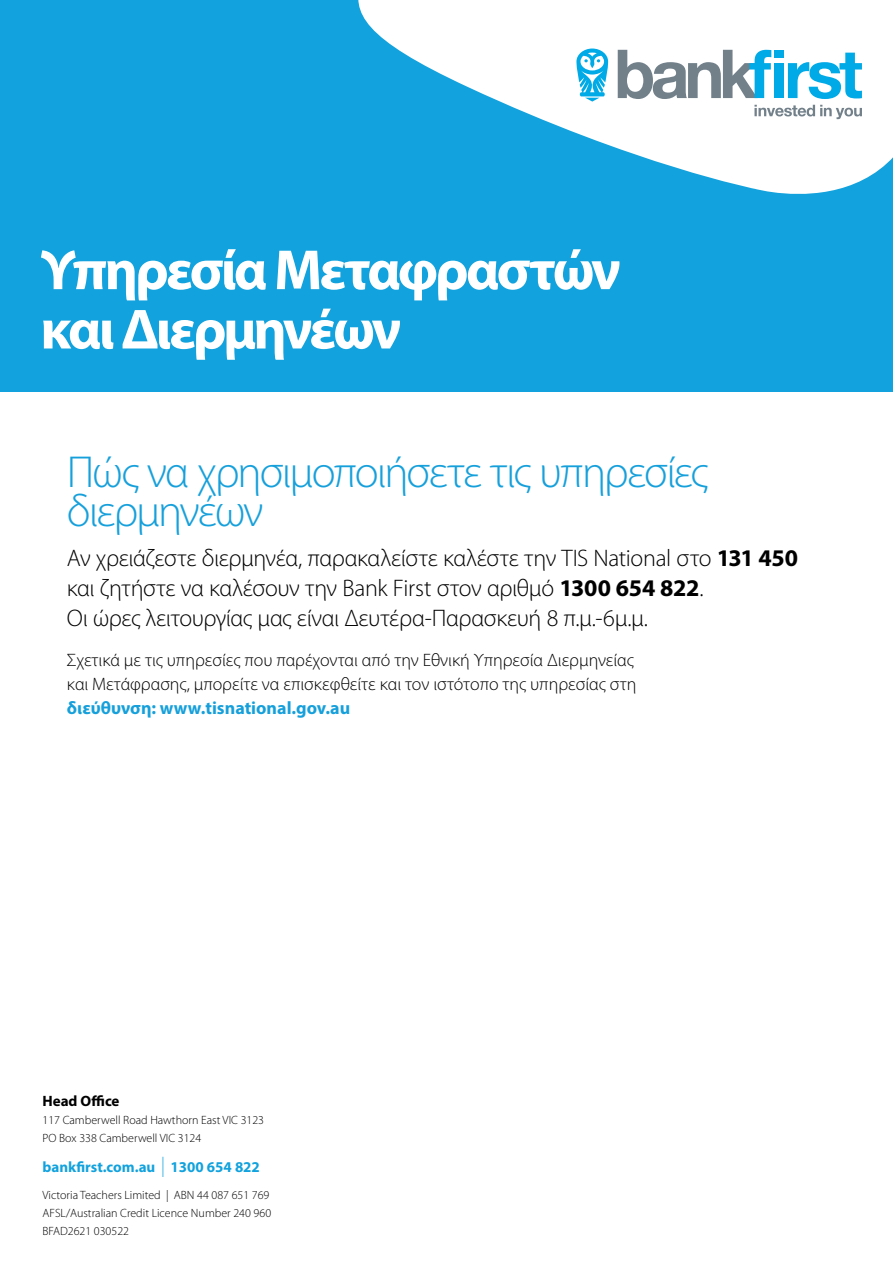
<style>
.page{position:relative;width:893px;height:1263px;background:#fff}
.page>*{position:absolute;margin:0;border:0;box-sizing:border-box;transform-origin:0 0}
.t1{font:700 57px/59.4px "Myriad Pro";letter-spacing:-.05em;color:#fff}
.t2{font:300 45px/39px "Myriad Pro";letter-spacing:-.04em;color:#16a0db}
.t3{font:300 24px/30px "Myriad Pro";letter-spacing:-.015em;color:#000}
.t4{font:300 18px/24px "Myriad Pro";color:#000}
.t5{font:700 18px "Myriad Pro";color:#16a0db}
.t6{font:700 15px "Myriad Pro";color:#12a2dd}
.t7{font:700 15px "Myriad Pro";color:#000}
.t8{font:300 12px/18px "Myriad Pro";color:#000}
.s1{font-weight:700}
.s2{font-weight:300;font-size:30px}
</style>
<div class="page">
<div style="left:0;top:0;width:893px;height:391px;background:#12a2dd"></div>
<svg style="left:358px;top:0;width:535px;height:194px;fill:#fff"></svg>
<svg style="left:618px;top:50px;width:153px;height:49px;background:#acbfc8"></svg>
<div style="left:774px;top:50px;width:10px;height:8px;background:#00aae7"></div>
<div style="left:774px;top:63px;width:10px;height:35px;background:#00aae7"></div>
<svg style="left:788px;top:53px;width:74px;height:46px;background:#7ed4f2"></svg>
<svg style="left:754px;top:105px;width:108px;height:14px;background:#ced3d6"></svg>
<svg style="left:576px;top:49px;width:32px;height:53px;background:#73d0f1"></svg>
<h1 class="t1" style="left:40px;top:238px;width:582px">Υπηρεσία Μεταφραστών και Διερμηνέων</h1>
<h2 class="t2" style="left:67px;top:452px;width:643px">Πώς να χρησιμοποιήσετε τις υπηρεσίες διερμηνέων</h2>
<p class="t3" style="left:67px;top:543px;width:733px">Αν χρειάζεστε διερμηνέα, παρακαλείστε καλέστε την TIS National στο <span class="s1">131 450 </span>και ζητήστε να καλέσουν την Bank First στον αριθμό <span class="s1">1300 654 822</span>.<br>Οι ώρες λειτουργίας μας είναι Δευτέρα-Παρασκευή 8 π.μ.-6μ.μ.</p>
<p class="t4" style="left:67px;top:648px;width:571px">Σχετικά με τις υπηρεσίες που παρέχονται από την Εθνική Υπηρεσία Διερμηνείας και Μετάφρασης, μπορείτε να επισκεφθείτε και τον ιστότοπο της υπηρεσίας στη</p>
<p class="t5" style="left:67px;top:696px;width:285px">διεύθυνση: www.tisnational.gov.au</p>
<p class="t7" style="left:43px;top:1091px;width:79px">Head Office</p>
<p class="t8" style="left:43px;top:1111px;width:223px">117 Camberwell Road Hawthorn East VIC 3123<br>PO Box 338 Camberwell VIC 3124</p>
<p class="t6" style="left:43px;top:1157px;width:219px">bankfirst.com.au <span class="s2">I</span> 1300 654 822</p>
<p class="t8" style="left:43px;top:1185px;width:230px">Victoria Teachers Limited | ABN 44 087 651 769<br>AFSL/Australian Credit Licence Number 240 960<br>BFAD2621 030522</p>
</div>
